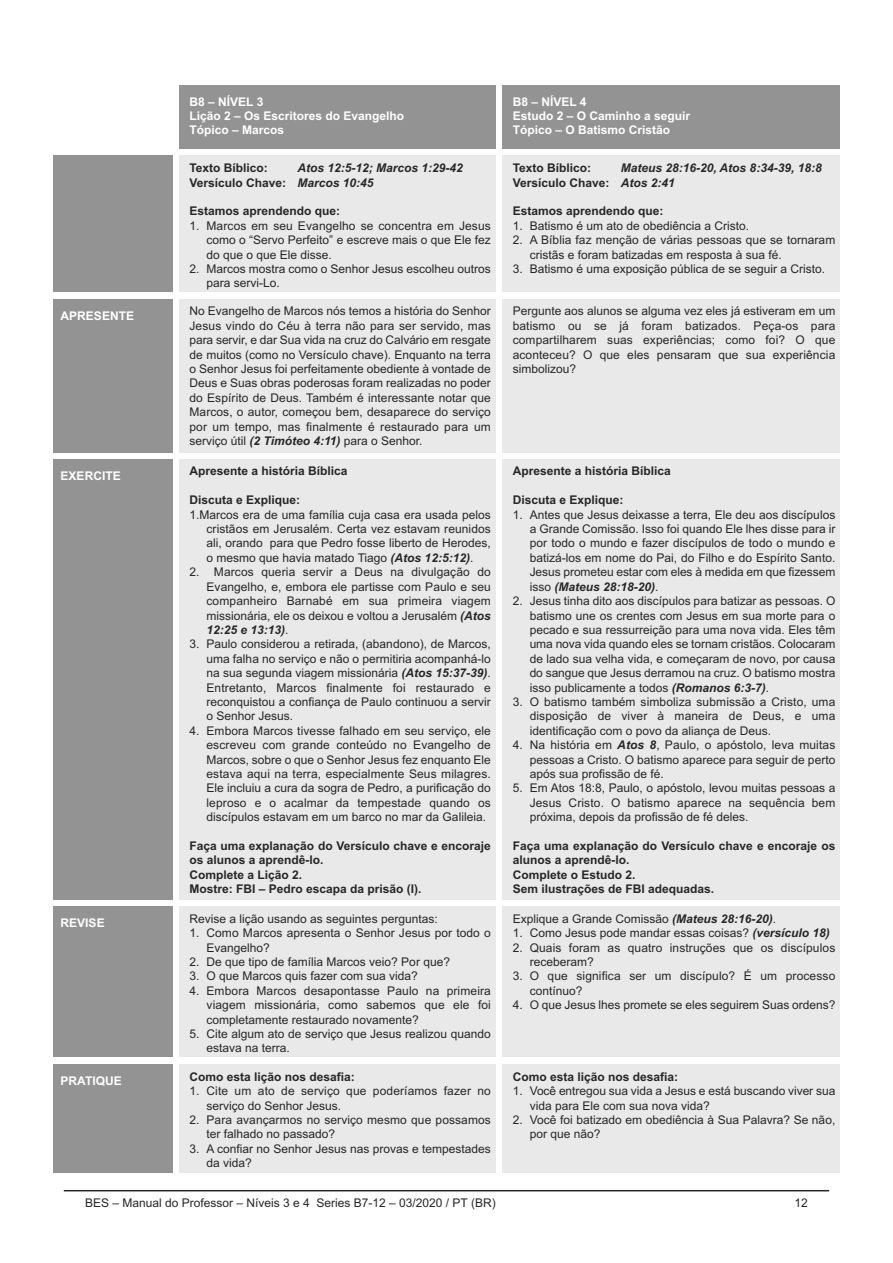
<style>
.page{position:relative;width:893px;height:1263px;background:#fff}
.page>*{position:absolute;margin:0;border:0;box-sizing:border-box;transform-origin:0 0}
.t1{font:12px/14.4px "Arial";color:#272627;text-align:justify}
.t2{font:700 12px/14.4px "Arial";color:#272627}
.t3{font:700 12px/14.4px "Arial";color:#fff}
.t4{font:italic 700 12px/14.4px "Arial";color:#272627}
.s1{font-style:normal}
.s2{font-weight:700;font-style:italic}
</style>
<div class="page">
<hr style="left:64px;top:1190px;width:765px;height:1px;background:#272627">
<div style="left:179px;top:85px;width:316px;height:64px;background:#939393"></div>
<div style="left:502px;top:85px;width:338px;height:64px;background:#939393"></div>
<div style="left:53px;top:156px;width:119px;height:136px;background:#939393"></div>
<div style="left:179px;top:156px;width:316px;height:136px;background:#e9e9e9"></div>
<div style="left:502px;top:156px;width:338px;height:136px;background:#e9e9e9"></div>
<div style="left:53px;top:299px;width:119px;height:153px;background:#939393"></div>
<div style="left:179px;top:299px;width:316px;height:153px;background:#e9e9e9"></div>
<div style="left:502px;top:299px;width:338px;height:153px;background:#e9e9e9"></div>
<div style="left:53px;top:459px;width:119px;height:440px;background:#939393"></div>
<div style="left:179px;top:459px;width:316px;height:440px;background:#e9e9e9"></div>
<div style="left:502px;top:459px;width:338px;height:440px;background:#e9e9e9"></div>
<div style="left:53px;top:906px;width:119px;height:151px;background:#939393"></div>
<div style="left:179px;top:906px;width:316px;height:151px;background:#e9e9e9"></div>
<div style="left:502px;top:906px;width:338px;height:151px;background:#e9e9e9"></div>
<div style="left:53px;top:1064px;width:119px;height:109px;background:#939393"></div>
<div style="left:179px;top:1064px;width:316px;height:109px;background:#e9e9e9"></div>
<div style="left:502px;top:1064px;width:338px;height:109px;background:#e9e9e9"></div>
<p class="t3" style="left:190px;top:94px;width:216px">B8 – NÍVEL 3<br>Lição 2 – Os Escritores do Evangelho<br>Tópico – Marcos</p>
<p class="t3" style="left:513px;top:94px;width:179px">B8 – NÍVEL 4<br>Estudo 2 – O Caminho a seguir<br>Tópico – O Batismo Cristão</p>
<p class="t2" style="left:190px;top:161px;width:80px">Texto Bíblico:</p>
<p class="t2" style="left:513px;top:161px;width:80px">Texto Bíblico:</p>
<p class="t4" style="left:190px;top:161px;width:275px;text-indent:108px">Atos 12:5-12; Marcos 1:29-42<br><span class="s1">Versículo Chave:</span> Marcos 10:45</p>
<p class="t2" style="left:190px;top:204px;width:152px">Estamos aprendendo que:</p>
<p class="t1" style="left:207px;top:218px;width:286px;text-indent:-17px">1. Marcos em seu Evangelho se concentra em Jesus como o “Servo Perfeito” e escreve mais o que Ele fez do que o que Ele disse.</p>
<p class="t1" style="left:207px;top:262px;width:286px;text-indent:-17px">2. Marcos mostra como o Senhor Jesus escolheu outros para servi-Lo.</p>
<p class="t4" style="left:513px;top:161px;width:310px;text-indent:108px">Mateus 28:16-20, Atos 8:34-39, 18:8<br><span class="s1">Versículo Chave:</span> Atos 2:41</p>
<p class="t2" style="left:513px;top:204px;width:152px">Estamos aprendendo que:</p>
<p class="t1" style="left:513px;top:218px;width:238px">1. Batismo é um ato de obediência a Cristo.</p>
<p class="t1" style="left:530px;top:233px;width:307px;text-indent:-17px">2. A Bíblia faz menção de várias pessoas que se tornaram cristãs e foram batizadas em resposta à sua fé.</p>
<p class="t1" style="left:513px;top:262px;width:314px">3. Batismo é uma exposição pública de se seguir a Cristo.</p>
<p class="t3" style="left:61px;top:308px;width:75px">APRESENTE</p>
<p class="t1" style="left:190px;top:304px;width:303px">No Evangelho de Marcos nós temos a história do Senhor Jesus vindo do Céu à terra não para ser servido, mas para servir, e dar Sua vida na cruz do Calvário em resgate de muitos (como no Versículo chave). Enquanto na terra o Senhor Jesus foi perfeitamente obediente à vontade de Deus e Suas obras poderosas foram realizadas no poder do Espírito de Deus. Também é interessante notar que Marcos, o autor, começou bem, desaparece do serviço por um tempo, mas finalmente é restaurado para um serviço útil <span class="s2">(2 Timóteo 4:11)</span> para o Senhor.</p>
<p class="t1" style="left:513px;top:304px;width:324px">Pergunte aos alunos se alguma vez eles já estiveram em um batismo ou se já foram batizados. Peça-os para compartilharem suas experiências; como foi? O que aconteceu? O que eles pensaram que sua experiência simbolizou?</p>
<p class="t3" style="left:61px;top:469px;width:62px">EXERCITE</p>
<p class="t2" style="left:190px;top:464px;width:160px">Apresente a história Bíblica</p>
<p class="t2" style="left:190px;top:493px;width:112px">Discuta e Explique:</p>
<p class="t1" style="left:207px;top:507px;width:286px;text-indent:-17px">1.Marcos era de uma família cuja casa era usada pelos cristãos em Jerusalém. Certa vez estavam reunidos ali, orando para que Pedro fosse liberto de Herodes, o mesmo que havia matado Tiago <span class="s2">(Atos 12:5:12)</span>.</p>
<p class="t1" style="left:207px;top:565px;width:286px;text-indent:-17px">2. Marcos queria servir a Deus na divulgação do Evangelho, e, embora ele partisse com Paulo e seu companheiro Barnabé em sua primeira viagem missionária, ele os deixou e voltou a Jerusalém <span class="s2">(Atos 12:25 e 13:13)</span>.</p>
<p class="t1" style="left:207px;top:637px;width:286px;text-indent:-17px">3. Paulo considerou a retirada, (abandono), de Marcos, uma falha no serviço e não o permitiria acompanhá-lo na sua segunda viagem missionária <span class="s2">(Atos 15:37-39)</span>.<br>Entretanto, Marcos finalmente foi restaurado e reconquistou a confiança de Paulo continuou a servir o Senhor Jesus.</p>
<p class="t1" style="left:207px;top:723px;width:286px;text-indent:-17px">4. Embora Marcos tivesse falhado em seu serviço, ele escreveu com grande conteúdo no Evangelho de Marcos, sobre o que o Senhor Jesus fez enquanto Ele estava aqui na terra, especialmente Seus milagres.<br>Ele incluiu a cura da sogra de Pedro, a purificação do leproso e o acalmar da tempestade quando os discípulos estavam em um barco no mar da Galileia.</p>
<p class="t2" style="left:190px;top:838px;width:303px">Faça uma explanação do Versículo chave e encoraje os alunos a aprendê-lo.<br>Complete a Lição 2.<br>Mostre: FBI – Pedro escapa da prisão (I).</p>
<p class="t2" style="left:513px;top:464px;width:160px">Apresente a história Bíblica</p>
<p class="t2" style="left:513px;top:493px;width:112px">Discuta e Explique:</p>
<p class="t1" style="left:530px;top:507px;width:307px;text-indent:-17px">1. Antes que Jesus deixasse a terra, Ele deu aos discípulos a Grande Comissão. Isso foi quando Ele lhes disse para ir por todo o mundo e fazer discípulos de todo o mundo e batizá-los em nome do Pai, do Filho e do Espírito Santo.<br>Jesus prometeu estar com eles à medida em que fizessem isso <span class="s2">(Mateus 28:18-20)</span>.</p>
<p class="t1" style="left:530px;top:594px;width:307px;text-indent:-17px">2. Jesus tinha dito aos discípulos para batizar as pessoas. O batismo une os crentes com Jesus em sua morte para o pecado e sua ressurreição para uma nova vida. Eles têm uma nova vida quando eles se tornam cristãos. Colocaram de lado sua velha vida, e começaram de novo, por causa do sangue que Jesus derramou na cruz. O batismo mostra isso publicamente a todos <span class="s2">(Romanos 6:3-7)</span>.</p>
<p class="t1" style="left:530px;top:694px;width:307px;text-indent:-17px">3. O batismo também simboliza submissão a Cristo, uma disposição de viver à maneira de Deus, e uma identificação com o povo da aliança de Deus.</p>
<p class="t1" style="left:530px;top:738px;width:307px;text-indent:-17px">4. Na história em <span class="s2">Atos 8</span>, Paulo, o apóstolo, leva muitas pessoas a Cristo. O batismo aparece para seguir de perto após sua profissão de fé.</p>
<p class="t1" style="left:530px;top:781px;width:307px;text-indent:-17px">5. Em Atos 18:8, Paulo, o apóstolo, levou muitas pessoas a Jesus Cristo. O batismo aparece na sequência bem próxima, depois da profissão de fé deles.</p>
<p class="t2" style="left:513px;top:838px;width:324px">Faça uma explanação do Versículo chave e encoraje os alunos a aprendê-lo.<br>Complete o Estudo 2.<br>Sem ilustrações de FBI adequadas.</p>
<p class="t3" style="left:61px;top:916px;width:46px">REVISE</p>
<p class="t1" style="left:190px;top:911px;width:250px">Revise a lição usando as seguintes perguntas:</p>
<p class="t1" style="left:207px;top:926px;width:286px;text-indent:-17px">1. Como Marcos apresenta o Senhor Jesus por todo o<br>Evangelho?</p>
<p class="t1" style="left:190px;top:954px;width:262px">2. De que tipo de família Marcos veio? Por que?</p>
<p class="t1" style="left:190px;top:969px;width:230px">3. O que Marcos quis fazer com sua vida?</p>
<p class="t1" style="left:207px;top:983px;width:286px;text-indent:-17px">4. Embora Marcos desapontasse Paulo na primeira viagem missionária, como sabemos que ele foi completamente restaurado novamente?</p>
<p class="t1" style="left:207px;top:1026px;width:286px;text-indent:-17px">5. Cite algum ato de serviço que Jesus realizou quando estava na terra.</p>
<p class="t3" style="left:61px;top:1074px;width:63px">PRATIQUE</p>
<p class="t2" style="left:190px;top:1069px;width:167px">Como esta lição nos desafia:</p>
<p class="t1" style="left:207px;top:1084px;width:286px;text-indent:-17px">1. Cite um ato de serviço que poderíamos fazer no serviço do Senhor Jesus.</p>
<p class="t1" style="left:207px;top:1112px;width:286px;text-indent:-17px">2. Para avançarmos no serviço mesmo que possamos ter falhado no passado?</p>
<p class="t1" style="left:207px;top:1141px;width:286px;text-indent:-17px">3. A confiar no Senhor Jesus nas provas e tempestades da vida?</p>
<p class="t1" style="left:513px;top:911px;width:265px">Explique a Grande Comissão <span class="s2">(Mateus 28:16-20)</span>.</p>
<p class="t1" style="left:513px;top:926px;width:319px">1. Como Jesus pode mandar essas coisas? <span class="s2">(versículo 18)</span></p>
<p class="t1" style="left:530px;top:940px;width:307px;text-indent:-17px">2. Quais foram as quatro instruções que os discípulos receberam?</p>
<p class="t1" style="left:530px;top:969px;width:307px;text-indent:-17px">3. O que significa ser um discípulo? É um processo contínuo?</p>
<p class="t1" style="left:513px;top:998px;width:324px">4. O que Jesus lhes promete se eles seguirem Suas ordens?</p>
<p class="t2" style="left:513px;top:1069px;width:167px">Como esta lição nos desafia:</p>
<p class="t1" style="left:530px;top:1084px;width:307px;text-indent:-17px">1. Você entregou sua vida a Jesus e está buscando viver sua vida para Ele com sua nova vida?</p>
<p class="t1" style="left:530px;top:1112px;width:307px;text-indent:-17px">2. Você foi batizado em obediência à Sua Palavra? Se não, por que não?</p>
<p class="t1" style="left:85px;top:1195px;width:412px">BES – Manual do Professor – Níveis 3 e 4 Series B7-12 – 03/2020 / PT (BR)</p>
<p class="t1" style="left:795px;top:1195px;width:15px">12</p>
</div>
